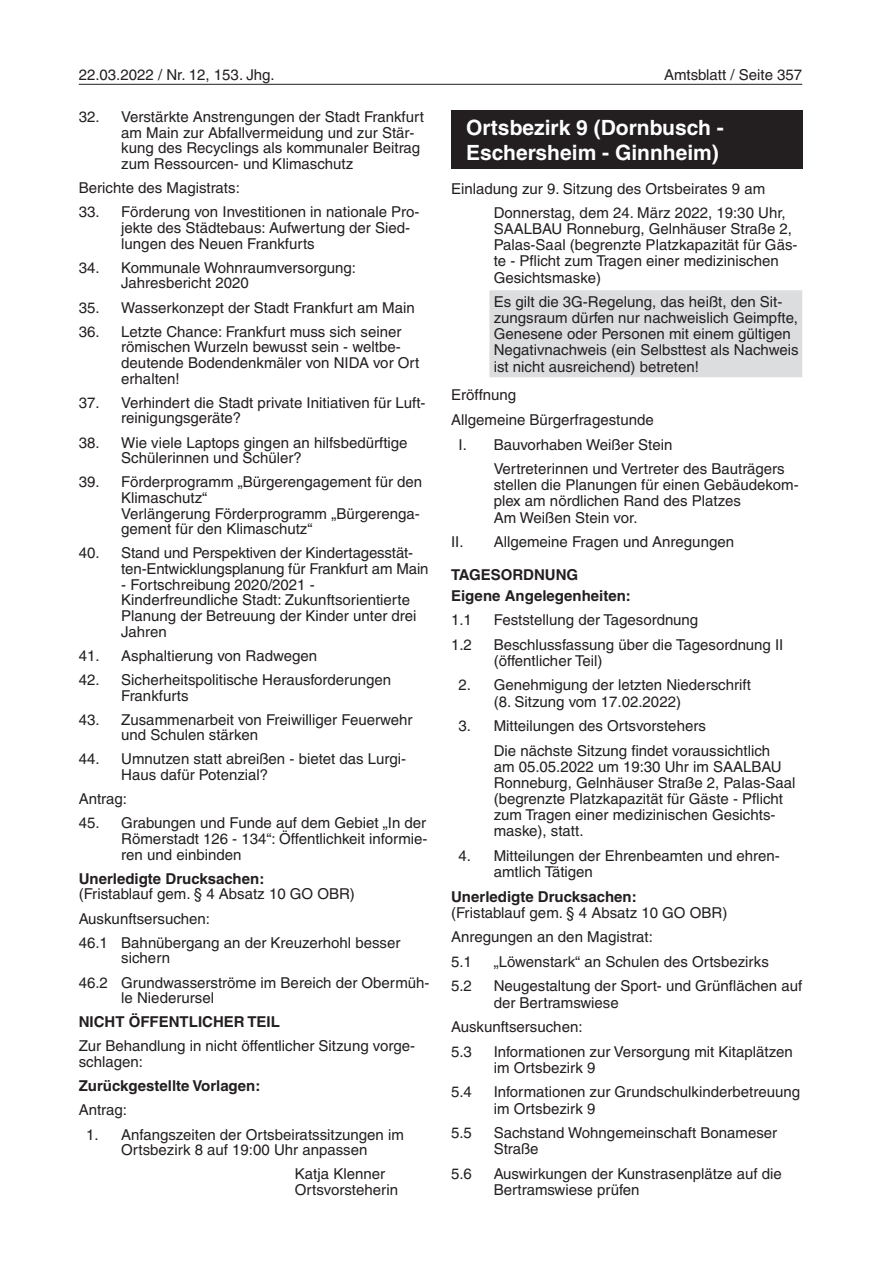
<style>
.page{position:relative;width:881px;height:1263px;background:#fff}
.page>*{position:absolute;margin:0;border:0;box-sizing:border-box;transform-origin:0 0}
.Frankfurt{font:700 21px "Helvetica LT";color:#fff}
.Einzug_10{font:15px/15.6px "Helvetica LT";color:#231f20}
.hier{font:700 15px "Helvetica LT";color:#231f20}
.TAGESORDNUNG{font:700 15px "Helvetica LT";color:#231f20}
</style>
<div class="page">
<hr style="left:79px;top:84px;width:722px;height:1px;background:#231f20">
<div style="left:489px;top:290px;width:312px;height:87px;background:#dcdddf"></div>
<div style="left:451px;top:111px;width:350px;height:58px;background:#231f20"></div>
<p class="Einzug_10" style="left:79px;top:67px;width:197px">22.03.2022 / Nr. 12, 153. Jhg.</p>
<p class="Einzug_10" style="left:663px;top:67px;width:140px">Amtsblatt / Seite 357</p>
<p class="Einzug_10" style="left:121px;top:109px;width:304px;text-indent:-43px">32. Verstärkte Anstrengungen der Stadt Frankfurt am Main zur Abfallvermeidung und zur Stär&shy;kung des Recyclings als kommunaler Beitrag zum Ressourcen- und Klimaschutz</p>
<p class="Einzug_10" style="left:79px;top:180px;width:162px">Berichte des Magistrats:</p>
<p class="Einzug_10" style="left:121px;top:204px;width:300px;text-indent:-43px">33. Förderung von Investitionen in nationale Pro&shy;jekte des Städtebaus: Aufwertung der Sied&shy;lungen des Neuen Frankfurts</p>
<p class="Einzug_10" style="left:121px;top:260px;width:236px;text-indent:-43px">34. Kommunale Wohnraumversorgung:<br>Jahresbericht 2020</p>
<p class="Einzug_10" style="left:79px;top:299px;width:337px">35. Wasserkonzept der Stadt Frankfurt am Main</p>
<p class="Einzug_10" style="left:121px;top:324px;width:299px;text-indent:-43px">36. Letzte Chance: Frankfurt muss sich seiner römischen Wurzeln bewusst sein - weltbe&shy;deutende Bodendenkmäler von NIDA vor Ort erhalten!</p>
<p class="Einzug_10" style="left:121px;top:395px;width:306px;text-indent:-43px">37. Verhindert die Stadt private Initiativen für Luft&shy;reinigungsgeräte?</p>
<p class="Einzug_10" style="left:121px;top:434px;width:287px;text-indent:-43px">38. Wie viele Laptops gingen an hilfsbedürftige<br>Schülerinnen und Schüler?</p>
<p class="Einzug_10" style="left:121px;top:474px;width:302px;text-indent:-43px">39. Förderprogramm „Bürgerengagement für den Klimaschutz“<br>Verlängerung Förderprogramm „Bürgerenga&shy;gement für den Klimaschutz“</p>
<p class="Einzug_10" style="left:121px;top:545px;width:309px;text-indent:-43px">40. Stand und Perspektiven der Kindertagesstät&shy;ten-Entwicklungsplanung für Frankfurt am Main</p>
<p class="Einzug_10" style="left:121px;top:577px;width:297px">- Fortschreibung 2020/2021 -<br>Kinderfreundliche Stadt: Zukunftsorientierte<br>Planung der Betreuung der Kinder unter drei<br>Jahren</p>
<p class="Einzug_10" style="left:79px;top:648px;width:240px">41. Asphaltierung von Radwegen</p>
<p class="Einzug_10" style="left:121px;top:672px;width:271px;text-indent:-43px">42. Sicherheitspolitische Herausforderungen<br>Frankfurts</p>
<p class="Einzug_10" style="left:121px;top:712px;width:292px;text-indent:-43px">43. Zusammenarbeit von Freiwilliger Feuerwehr und Schulen stärken</p>
<p class="Einzug_10" style="left:121px;top:751px;width:286px;text-indent:-43px">44. Umnutzen statt abreißen - bietet das Lurgi-<br>Haus dafür Potenzial?</p>
<p class="Einzug_10" style="left:79px;top:791px;width:50px">Antrag:</p>
<p class="Einzug_10" style="left:121px;top:815px;width:308px;text-align:justify;text-indent:-43px">45. Grabungen und Funde auf dem Gebiet „In der Römerstadt 126 - 134“: Öffentlichkeit informie&shy;ren und einbinden</p>
<p class="hier" style="left:79px;top:869px;width:187px">Unerledigte Drucksachen:</p>
<p class="Einzug_10" style="left:79px;top:886px;width:277px">(Fristablauf gem. § 4 Absatz 10 GO OBR)</p>
<p class="Einzug_10" style="left:79px;top:910px;width:133px">Auskunftsersuchen:</p>
<p class="Einzug_10" style="left:121px;top:935px;width:280px;text-indent:-43px">46.1 Bahnübergang an der Kreuzerhohl besser sichern</p>
<p class="Einzug_10" style="left:121px;top:974px;width:309px;text-indent:-43px">46.2 Grundwasserströme im Bereich der Obermüh&shy;le Niederursel</p>
<p class="TAGESORDNUNG" style="left:79px;top:1013px;width:203px">NICHT ÖFFENTLICHER TEIL</p>
<p class="Einzug_10" style="left:79px;top:1038px;width:337px">Zur Behandlung in nicht öffentlicher Sitzung vorge&shy;schlagen:</p>
<p class="hier" style="left:79px;top:1077px;width:183px">Zurückgestellte Vorlagen:</p>
<p class="Einzug_10" style="left:79px;top:1102px;width:50px">Antrag:</p>
<p class="Einzug_10" style="left:86px;top:1126px;width:319px;text-align:center">1. Anfangszeiten der Ortsbeiratssitzungen im<br>Ortsbezirk 8 auf 19:00 Uhr anpassen</p>
<p class="Einzug_10" style="left:295px;top:1166px;width:104px">Katja Klenner<br>Ortsvorsteherin</p>
<p class="Frankfurt" style="left:466px;top:115px;width:259px">Ortsbezirk 9 (Dornbusch -</p>
<p class="Frankfurt" style="left:466px;top:140px;width:254px">Eschersheim - Ginnheim)</p>
<p class="Einzug_10" style="left:451px;top:180px;width:315px">Einladung zur 9. Sitzung des Ortsbeirates 9 am</p>
<p class="Einzug_10" style="left:493px;top:205px;width:305px;line-height:16px">Donnerstag, dem 24. März 2022, 19:30 Uhr, SAALBAU Ronneburg, Gelnhäuser Straße 2, Palas-Saal (begrenzte Platzkapazität für Gäs&shy;te - Pflicht zum Tragen einer medizinischen Gesichtsmaske)</p>
<p class="Einzug_10" style="left:493px;top:294px;width:306px;line-height:16px">Es gilt die 3G-Regelung, das heißt, den Sit&shy;zungsraum dürfen nur nachweislich Geimpfte, Genesene oder Personen mit einem gültigen Negativnachweis (ein Selbsttest als Nachweis ist nicht ausreichend) betreten!</p>
<p class="Einzug_10" style="left:451px;top:387px;width:66px">Eröffnung</p>
<p class="Einzug_10" style="left:451px;top:412px;width:204px">Allgemeine Bürgerfragestunde</p>
<p class="Einzug_10" style="left:458px;top:436px;width:215px">I. Bauvorhaben Weißer Stein</p>
<p class="Einzug_10" style="left:493px;top:461px;width:306px;line-height:16px">Vertreterinnen und Vertreter des Bauträgers stellen die Planungen für einen Gebäudekom&shy;plex am nördlichen Rand des Platzes<br>Am Weißen Stein vor.</p>
<p class="Einzug_10" style="left:451px;top:534px;width:284px">II. Allgemeine Fragen und Anregungen</p>
<p class="TAGESORDNUNG" style="left:451px;top:566px;width:129px">TAGESORDNUNG</p>
<p class="hier" style="left:451px;top:586px;width:181px">Eigene Angelegenheiten:</p>
<p class="Einzug_10" style="left:451px;top:612px;width:22px">1.1</p>
<p class="Einzug_10" style="left:493px;top:612px;width:206px">Feststellung der Tagesordnung</p>
<p class="Einzug_10" style="left:451px;top:637px;width:22px">1.2</p>
<p class="Einzug_10" style="left:493px;top:636px;width:291px;line-height:16px">Beschlussfassung über die Tagesordnung II (öffentlicher Teil)</p>
<p class="Einzug_10" style="left:493px;top:677px;width:258px;line-height:16px;text-indent:-35px">2. Genehmigung der letzten Niederschrift (8. Sitzung vom 17.02.2022)</p>
<p class="Einzug_10" style="left:458px;top:718px;width:248px">3. Mitteilungen des Ortsvorstehers</p>
<p class="Einzug_10" style="left:493px;top:742px;width:303px;line-height:16px">Die nächste Sitzung findet voraussichtlich<br>am 05.05.2022 um 19:30 Uhr im SAALBAU Ronneburg, Gelnhäuser Straße 2, Palas-Saal (begrenzte Platzkapazität für Gäste - Pflicht zum Tragen einer medizinischen Gesichts&shy;maske), statt.</p>
<p class="Einzug_10" style="left:493px;top:847px;width:287px;line-height:16px;text-indent:-35px">4. Mitteilungen der Ehrenbeamten und ehren&shy;amtlich Tätigen</p>
<p class="hier" style="left:451px;top:887px;width:187px">Unerledigte Drucksachen:</p>
<p class="Einzug_10" style="left:451px;top:904px;width:277px">(Fristablauf gem. § 4 Absatz 10 GO OBR)</p>
<p class="Einzug_10" style="left:451px;top:929px;width:203px">Anregungen an den Magistrat:</p>
<p class="Einzug_10" style="left:451px;top:954px;width:22px">5.1</p>
<p class="Einzug_10" style="left:493px;top:954px;width:276px">„Löwenstark“ an Schulen des Ortsbezirks</p>
<p class="Einzug_10" style="left:451px;top:978px;width:22px">5.2</p>
<p class="Einzug_10" style="left:493px;top:978px;width:310px;line-height:16px">Neugestaltung der Sport- und Grünflächen auf der Bertramswiese</p>
<p class="Einzug_10" style="left:451px;top:1019px;width:133px">Auskunftsersuchen:</p>
<p class="Einzug_10" style="left:451px;top:1044px;width:22px">5.3</p>
<p class="Einzug_10" style="left:493px;top:1043px;width:300px;line-height:16px">Informationen zur Versorgung mit Kitaplätzen im Ortsbezirk 9</p>
<p class="Einzug_10" style="left:451px;top:1084px;width:22px">5.4</p>
<p class="Einzug_10" style="left:493px;top:1084px;width:308px;line-height:16px">Informationen zur Grundschulkinderbetreuung im Ortsbezirk 9</p>
<p class="Einzug_10" style="left:451px;top:1125px;width:22px">5.5</p>
<p class="Einzug_10" style="left:493px;top:1125px;width:285px;line-height:16px">Sachstand Wohngemeinschaft Bonameser<br>Straße</p>
<p class="Einzug_10" style="left:451px;top:1166px;width:22px">5.6</p>
<p class="Einzug_10" style="left:493px;top:1165px;width:289px;line-height:16px">Auswirkungen der Kunstrasenplätze auf die<br>Bertramswiese prüfen</p>
</div>
